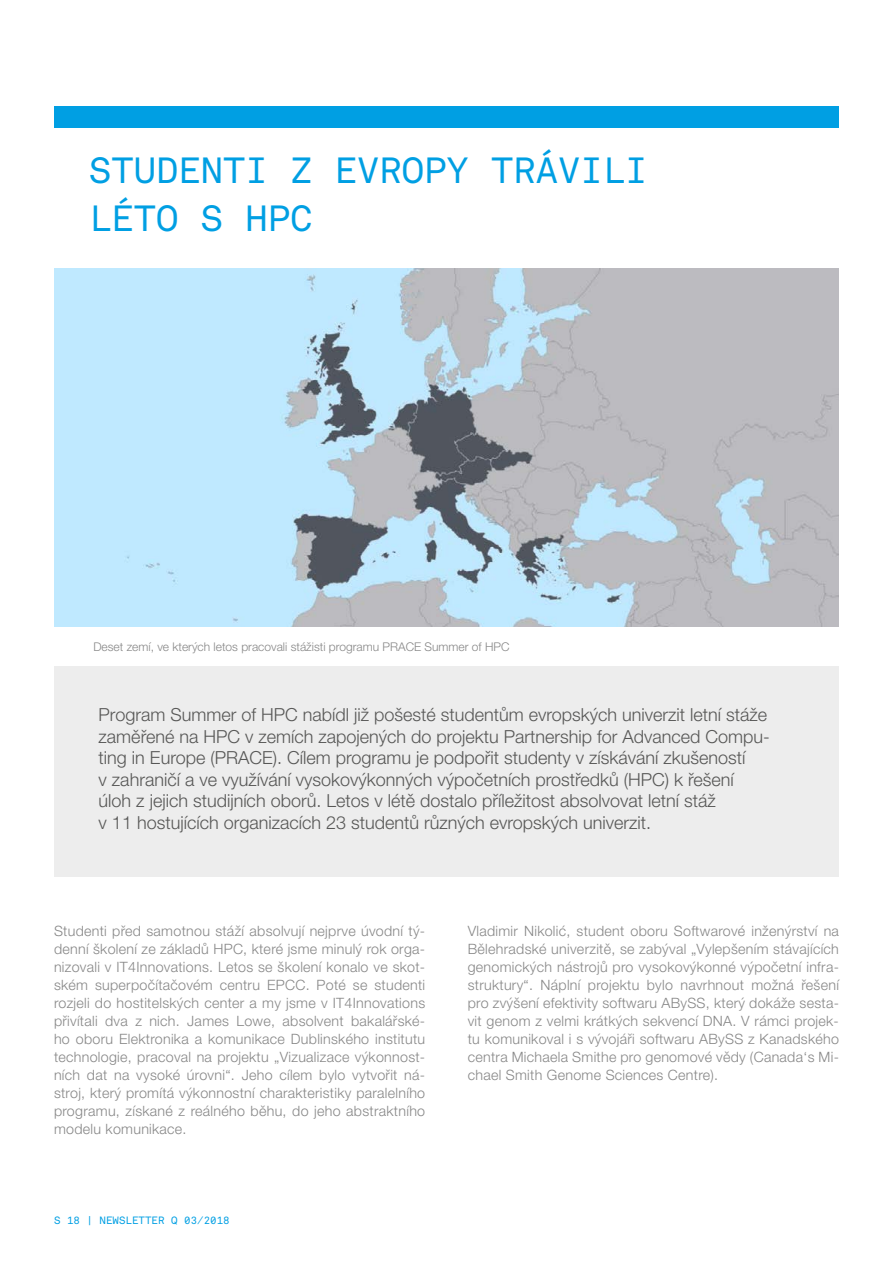
<style>
.page{position:relative;width:893px;height:1263px;background:#fff}
.page>*{position:absolute;margin:0;border:0;box-sizing:border-box;transform-origin:0 0}
.t1{font:36px/47.4px "Akkurat Mono Pro";color:#009fe3}
.t2{font:300 18px/21.6px "Helvetica Neue LT Pro";color:#575756}
.t3{font:300 14.25px/18px "Helvetica Neue LT Pro";letter-spacing:.02em;color:#878787;text-align:justify}
.t4{font:300 12px "Helvetica Neue LT Pro";color:#878787}
.t5{font:10.5px "Akkurat Mono Pro";color:#009fe3}
</style>
<div class="page">
<img style="left:54px;top:269px;width:785px;height:358px">
<div style="left:54px;top:664px;width:785px;height:213px;background:#ededed"></div>
<div style="left:54px;top:106px;width:785px;height:22px;background:#009fe3"></div>
<div style="left:54px;top:627px;width:785px;height:38px;background:#fff"></div>
<h1 class="t1" style="left:89px;top:148px;width:559px">STUDENTI Z EVROPY TRÁVILI<br>LÉTO S HPC</h1>
<p class="t4" style="left:93px;top:639px;width:418px">Deset zemí, ve kterých letos pracovali stážisti programu PRACE Summer of HPC</p>
<p class="t2" style="left:99px;top:703px;width:673px">Program Summer of HPC nabídl již pošesté studentům evropských univerzit letní stáže zaměřené na HPC v zemích zapojených do projektu Partnership for Advanced Compu&shy;ting in Europe (PRACE). Cílem programu je podpořit studenty v získávání zkušeností<br>v zahraničí a ve využívání vysokovýkonných výpočetních prostředků (HPC) k řešení úloh z jejich studijních oborů. Letos v létě dostalo příležitost absolvovat letní stáž<br>v 11 hostujících organizacích 23 studentů různých evropských univerzit.</p>
<p class="t3" style="left:54px;top:922px;width:373px">Studenti před samotnou stáží absolvují nejprve úvodní tý&shy;denní školení ze základů HPC, které jsme minulý rok orga&shy;nizovali v IT4Innovations. Letos se školení konalo ve skot&shy;ském superpočítačovém centru EPCC. Poté se studenti rozjeli do hostitelských center a my jsme v IT4Innovations přivítali dva z nich. James Lowe, absolvent bakalářské&shy;ho oboru Elektronika a komunikace Dublinského institutu technologie, pracoval na projektu „Vizualizace výkonnost&shy;ních dat na vysoké úrovni“. Jeho cílem bylo vytvořit ná&shy;stroj, který promítá výkonnostní charakteristiky paralelního programu, získané z reálného běhu, do jeho abstraktního modelu komunikace.</p>
<p class="t5" style="left:54px;top:1214px;width:177px">S 18 | NEWSLETTER Q 03/2018</p>
<p class="t3" style="left:468px;top:922px;width:373px">Vladimir Nikolić, student oboru Softwarové inženýrství na Bělehradské univerzitě, se zabýval „Vylepšením stávajících genomických nástrojů pro vysokovýkonné výpočetní infra&shy;struktury“. Náplní projektu bylo navrhnout možná řešení pro zvýšení efektivity softwaru ABySS, který dokáže sesta&shy;vit genom z velmi krátkých sekvencí DNA. V rámci projek&shy;tu komunikoval i s vývojáři softwaru ABySS z Kanadského centra Michaela Smithe pro genomové vědy (Canada‘s Mi&shy;chael Smith Genome Sciences Centre).</p>
</div>
